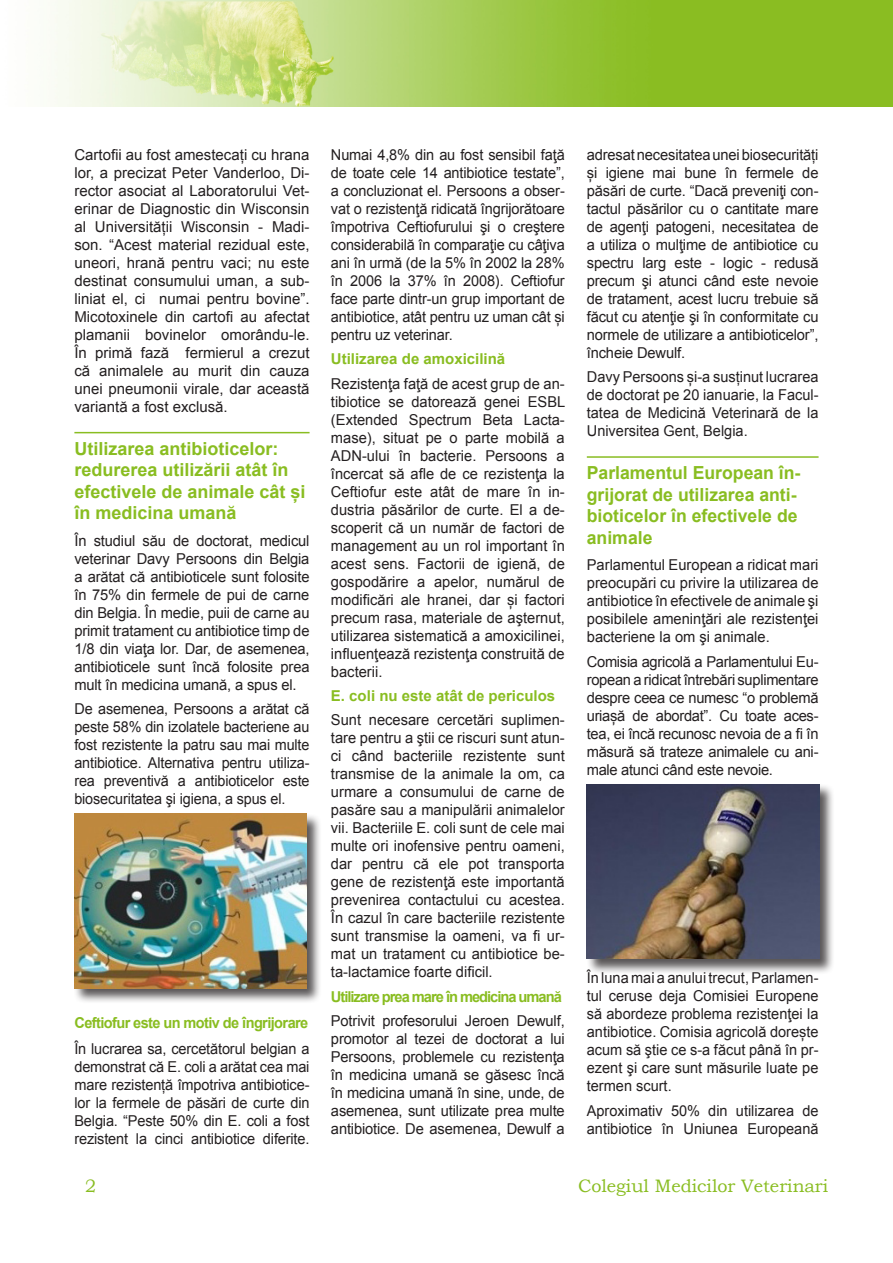
<style>
.page{position:relative;width:893px;height:1263px;background:#fff}
.page>*{position:absolute;margin:0;border:0;box-sizing:border-box;transform-origin:0 0}
.Titlu_1{font:700 18px/21.6px "Arial";color:#89bd21}
.t1{font:18px "Bookman Old Style";color:#89bd21}
.Body_text{font:15px/18px "Arial";color:#231f20;text-align:justify}
.Body_text-2{font:15px/18px "Arial";color:#231f20;text-align:justify;scale:.96 1}
.Body_text-3{font:700 15px "Arial";color:#89bd21}
.Titlu_2{font:700 15px "Arial";letter-spacing:-.04em;color:#89bd21}
.Body_text-4{font:700 15px "Arial";letter-spacing:-.07em;color:#89bd21}
</style>
<div class="page">
<img style="left:54px;top:0;width:839px;height:106px">
<hr style="left:74px;top:432px;width:236px;height:1px;background:#89bd21">
<div style="left:74px;top:813px;width:255px;height:198px;background:#231f20;opacity:.75"></div>
<img style="left:74px;top:814px;width:233px;height:174px">
<hr style="left:587px;top:456px;width:232px;height:2px;background:#89bd21">
<div style="left:586px;top:783px;width:255px;height:198px;background:#231f20;opacity:.75"></div>
<img style="left:587px;top:784px;width:232px;height:175px">
<p class="Body_text" style="left:74px;top:146px;width:237px">Cartofii au fost amestecați cu hrana lor, a precizat Peter Vanderloo, Di&shy;rector asociat al Laboratorului Vet&shy;erinar de Diagnostic din Wisconsin al Universității Wisconsin - Madi&shy;son. “Acest material rezidual este, uneori, hrană pentru vaci; nu este destinat consumului uman, a sub&shy;liniat el, ci numai pentru bovine”.<br>Micotoxinele din cartofi au afectat plamanii bovinelor omorându-le.<br>În primă fază fermierul a crezut că animalele au murit din cauza unei pneumonii virale, dar această variantă a fost exclusă.</p>
<p class="Titlu_1" style="left:74px;top:438px;width:233px">Utilizarea antibioticelor: redurerea utilizării atât în efectivele de animale cât și în medicina umană</p>
<p class="Body_text" style="left:74px;top:532px;width:237px">În studiul său de doctorat, medicul veterinar Davy Persoons din Belgia a arătat că antibioticele sunt folosite în 75% din fermele de pui de carne din Belgia. În medie, puii de carne au primit tratament cu antibiotice timp de 1/8 din viaţa lor. Dar, de asemenea, antibioticele sunt încă folosite prea mult în medicina umană, a spus el.</p>
<p class="Body_text-2" style="left:74px;top:700px;width:246px">De asemenea, Persoons a arătat că peste 58% din izolatele bacteriene au fost rezistente la patru sau mai multe antibiotice. Alternativa pentru utiliza&shy;rea preventivă a antibioticelor este biosecuritatea şi igiena, a spus el.</p>
<p class="Titlu_2" style="left:74px;top:1012px;width:235px">Ceftiofur este un motiv de îngrijorare</p>
<p class="Body_text" style="left:74px;top:1040px;width:237px">În lucrarea sa, cercetătorul belgian a demonstrat că E. coli a arătat cea mai mare rezistență împotriva antibiotice&shy;lor la fermele de păsări de curte din Belgia. “Peste 50% din E. coli a fost rezistent la cinci antibiotice diferite.</p>
<p class="Body_text" style="left:331px;top:146px;width:235px">Numai 4,8% din au fost sensibil faţă de toate cele 14 antibiotice testate”, a concluzionat el. Persoons a obser&shy;vat o rezistenţă ridicată îngrijorătoare împotriva Ceftiofurului şi o creştere considerabilă în comparaţie cu câţiva ani în urmă (de la 5% în 2002 la 28% în 2006 la 37% în 2008). Ceftiofur face parte dintr-un grup important de antibiotice, atât pentru uz uman cât și pentru uz veterinar.</p>
<p class="Body_text-3" style="left:331px;top:349px;width:176px">Utilizarea de amoxicilină</p>
<p class="Body_text" style="left:331px;top:374px;width:236px">Rezistenţa faţă de acest grup de an&shy;tibiotice se datorează genei ESBL (Extended Spectrum Beta Lacta&shy;mase), situat pe o parte mobilă a ADN-ului în bacterie. Persoons a încercat să afle de ce rezistenţa la Ceftiofur este atât de mare în in&shy;dustria păsărilor de curte. El a de&shy;scoperit că un număr de factori de management au un rol important în acest sens. Factorii de igienă, de gospodărire a apelor, numărul de modificări ale hranei, dar și factori precum rasa, materiale de aşternut, utilizarea sistematică a amoxicilinei, influenţează rezistenţa construită de bacterii.</p>
<p class="Body_text-3" style="left:331px;top:686px;width:226px">E. coli nu este atât de periculos</p>
<p class="Body_text" style="left:331px;top:711px;width:235px">Sunt necesare cercetări suplimen&shy;tare pentru a ştii ce riscuri sunt atun&shy;ci când bacteriile rezistente sunt transmise de la animale la om, ca urmare a consumului de carne de pasăre sau a manipulării animalelor vii. Bacteriile E. coli sunt de cele mai multe ori inofensive pentru oameni, dar pentru că ele pot transporta gene de rezistenţă este importantă prevenirea contactului cu acestea.<br>În cazul în care bacteriile rezistente sunt transmise la oameni, va fi ur&shy;mat un tratament cu antibiotice be&shy;ta-lactamice foarte dificil.</p>
<p class="Body_text-4" style="left:331px;top:986px;width:232px">Utilizare prea mare în medicina umană</p>
<p class="Body_text" style="left:331px;top:1012px;width:235px">Potrivit profesorului Jeroen Dewulf, promotor al tezei de doctorat a lui Persoons, problemele cu rezistenţa în medicina umană se găsesc încă în medicina umană în sine, unde, de asemenea, sunt utilizate prea multe antibiotice. De asemenea, Dewulf a</p>
<p class="Body_text" style="left:587px;top:146px;width:233px">adresat necesitatea unei biosecurități și igiene mai bune în fermele de păsări de curte. “Dacă preveniţi con&shy;tactul păsărilor cu o cantitate mare de agenţi patogeni, necesitatea de a utiliza o mulţime de antibiotice cu spectru larg este - logic - redusă precum şi atunci când este nevoie de tratament, acest lucru trebuie să făcut cu atenţie şi în conformitate cu normele de utilizare a antibioticelor”, încheie Dewulf.</p>
<p class="Body_text" style="left:587px;top:368px;width:233px">Davy Persoons și-a susținut lucrarea de doctorat pe 20 ianuarie, la Facul&shy;tatea de Medicină Veterinară de la Universitea Gent, Belgia.</p>
<p class="Titlu_1" style="left:587px;top:462px;width:215px">Parlamentul European în&shy;grijorat de utilizarea anti&shy;bioticelor în efectivele de animale</p>
<p class="Body_text" style="left:587px;top:556px;width:233px">Parlamentul European a ridicat mari preocupări cu privire la utilizarea de antibiotice în efectivele de animale şi posibilele ameninţări ale rezistenţei bacteriene la om şi animale.</p>
<p class="Body_text" style="left:587px;top:653px;width:233px">Comisia agricolă a Parlamentului Eu&shy;ropean a ridicat întrebări suplimentare despre ceea ce numesc “o problemă uriașă de abordat”. Cu toate aces&shy;tea, ei încă recunosc nevoia de a fi în măsură să trateze animalele cu ani&shy;male atunci când este nevoie.</p>
<p class="Body_text" style="left:587px;top:969px;width:233px">În luna mai a anului trecut, Parlamen&shy;tul ceruse deja Comisiei Europene să abordeze problema rezistenţei la antibiotice. Comisia agricolă dorește acum să ştie ce s-a făcut până în pr&shy;ezent şi care sunt măsurile luate pe termen scurt.</p>
<p class="Body_text" style="left:587px;top:1102px;width:233px">Aproximativ 50% din utilizarea de antibiotice în Uniunea Europeană</p>
<p class="t1" style="left:85px;top:1174px;width:13px">2</p>
<p class="t1" style="left:578px;top:1174px;width:252px">Colegiul Medicilor Veterinari</p>
</div>
